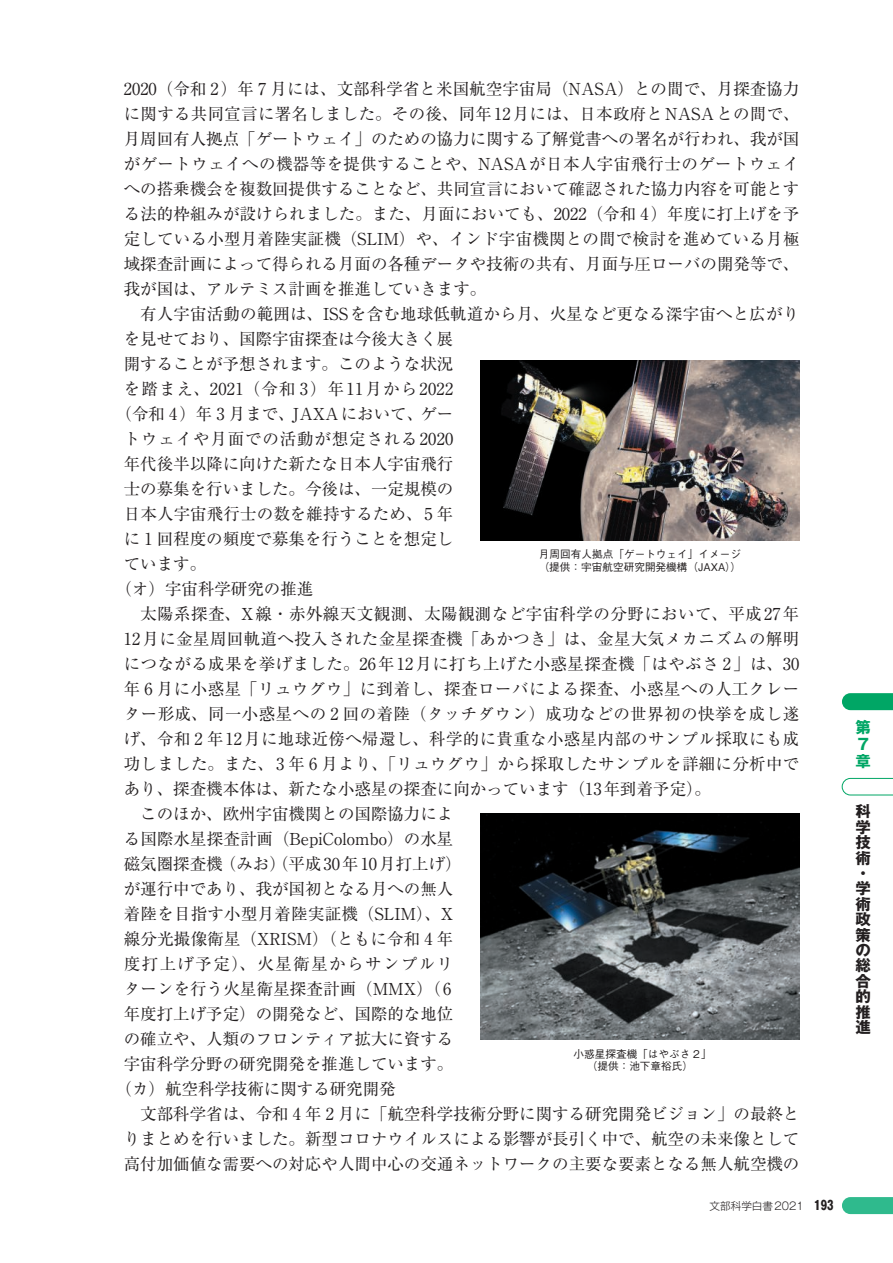
<style>
.page{position:relative;width:893px;height:1263px;background:#fff}
.page>*{position:absolute;margin:0;border:0;box-sizing:border-box;transform-origin:0 0}
.t1{font:16.5px/25px "Ryumin Pr 6 N";color:#231f20;text-align:justify}
.t2{font:16.5px "Ryumin Pr 6 N";letter-spacing:.03em;color:#231f20}
.t3{font:16.5px "Ryumin Pr 6 N";letter-spacing:.025em;color:#231f20}
.t4{font:16.5px "Ryumin Pr 6 N";letter-spacing:.02em;color:#231f20}
.t5{font:16.5px "Ryumin Pr 6 N";letter-spacing:.075em;color:#231f20}
.t6{font:16.5px "Ryumin Pr 6 N";letter-spacing:.05em;color:#231f20}
.t7{font:16.5px "Ryumin Pr 6 N";letter-spacing:.09em;color:#231f20}
.t8{font:700 15.45px/15.5px "Gothic MB101 Pr 6 N";color:#231f20}
.t9{font:700 15.45px/17.4px "Gothic MB101 Pr 6 N";color:#00a665;text-align:justify}
.t10{font:500 10.65px/12.8px "Gothic BBB Pr 6 N";color:#231f20}
.t11{font:300 10.65px "Gothic MB101 Pr 6 N";color:#231f20}
.s1{font-weight:700;font-size:12.75px}
</style>
<div class="page">
<img style="left:480px;top:360px;width:319px;height:180px">
<img style="left:480px;top:814px;width:319px;height:226px">
<svg style="left:842px;top:1197px;width:51px;height:17px"></svg>
<svg style="left:842px;top:693px;width:51px;height:17px"></svg>
<svg style="left:842px;top:778px;width:51px;height:17px"></svg>
<p class="t1" style="left:124px;top:76px;width:677px">2020（令和 2）年 7 月には、文部科学省と米国航空宇宙局（NASA）との間で、月探査協力に関する共同宣言に署名しました。その後、同年12月には、日本政府とNASAとの間で、月周回有人拠点「ゲートウェイ」のための協力に関する了解覚書への署名が行われ、我が国がゲートウェイへの機器等を提供することや、NASAが日本人宇宙飛行士のゲートウェイへの搭乗機会を複数回提供することなど、共同宣言において確認された協力内容を可能とする法的枠組みが設けられました。また、月面においても、2022（令和 4）年度に打上げを予定している小型月着陸実証機（SLIM）や、インド宇宙機関との間で検討を進めている月極域探査計画によって得られる月面の各種データや技術の共有、月面与圧ローバの開発等で、我が国は、アルテミス計画を推進していきます。</p>
<p class="t1" style="left:140px;top:301px;width:660px">有人宇宙活動の範囲は、ISSを含む地球低軌道から月、火星など更なる深宇宙へと広がり</p>
<p class="t1" style="left:124px;top:325px;width:331px">を見せており、国際宇宙探査は今後大きく展</p>
<p class="t1" style="left:124px;top:350px;width:331px">開することが予想されます。このような状況</p>
<p class="t5" style="left:124px;top:376px;width:331px">を踏まえ、2021（令和 3）年11月から2022</p>
<p class="t1" style="left:116px;top:400px;width:339px">（令和 4）年 3 月まで、JAXAにおいて、ゲー</p>
<p class="t6" style="left:124px;top:426px;width:331px">トウェイや月面での活動が想定される2020</p>
<p class="t1" style="left:124px;top:450px;width:331px">年代後半以降に向けた新たな日本人宇宙飛行</p>
<p class="t1" style="left:124px;top:475px;width:331px">士の募集を行いました。今後は、一定規模の</p>
<p class="t1" style="left:124px;top:500px;width:331px">日本人宇宙飛行士の数を維持するため、5 年</p>
<p class="t1" style="left:124px;top:525px;width:331px">に 1 回程度の頻度で募集を行うことを想定し</p>
<p class="t1" style="left:124px;top:550px;width:84px">ています。</p>
<p class="t1" style="left:116px;top:575px;width:199px">（オ）宇宙科学研究の推進</p>
<p class="t2" style="left:140px;top:601px;width:660px">太陽系探査、X線・赤外線天文観測、太陽観測など宇宙科学の分野において、平成27年</p>
<p class="t3" style="left:124px;top:626px;width:677px">12月に金星周回軌道へ投入された金星探査機「あかつき」は、金星大気メカニズムの解明</p>
<p class="t3" style="left:124px;top:651px;width:677px">につながる成果を挙げました。26年12月に打ち上げた小惑星探査機「はやぶさ 2」は、30</p>
<p class="t2" style="left:124px;top:676px;width:677px">年 6 月に小惑星「リュウグウ」に到着し、探査ローバによる探査、小惑星への人工クレー</p>
<p class="t2" style="left:124px;top:701px;width:677px">ター形成、同一小惑星への 2 回の着陸（タッチダウン）成功などの世界初の快挙を成し遂</p>
<p class="t4" style="left:124px;top:726px;width:677px">げ、令和 2 年12月に地球近傍へ帰還し、科学的に貴重な小惑星内部のサンプル採取にも成</p>
<p class="t4" style="left:124px;top:751px;width:677px">功しました。また、3 年 6 月より、「リュウグウ」から採取したサンプルを詳細に分析中で</p>
<p class="t1" style="left:124px;top:775px;width:588px">あり、探査機本体は、新たな小惑星の探査に向かっています（13年到着予定）。</p>
<p class="t1" style="left:140px;top:800px;width:315px">このほか、欧州宇宙機関との国際協力によ</p>
<p class="t1" style="left:124px;top:825px;width:331px">る国際水星探査計画（BepiColombo）の水星</p>
<p class="t1" style="left:124px;top:850px;width:339px">磁気圏探査機（みお）（平成30年10月打上げ）</p>
<p class="t1" style="left:124px;top:875px;width:331px">が運行中であり、我が国初となる月への無人</p>
<p class="t1" style="left:124px;top:900px;width:331px">着陸を目指す小型月着陸実証機（SLIM）、X</p>
<p class="t1" style="left:124px;top:925px;width:331px">線分光撮像衛星（XRISM）（ともに令和 4 年</p>
<p class="t7" style="left:124px;top:950px;width:331px">度打上げ予定）、火星衛星からサンプルリ</p>
<p class="t1" style="left:124px;top:975px;width:329px">ターンを行う火星衛星探査計画（MMX）（6</p>
<p class="t1" style="left:124px;top:1000px;width:331px">年度打上げ予定）の開発など、国際的な地位</p>
<p class="t1" style="left:124px;top:1025px;width:331px">の確立や、人類のフロンティア拡大に資する</p>
<p class="t1" style="left:124px;top:1050px;width:331px">宇宙科学分野の研究開発を推進しています。</p>
<p class="t1" style="left:116px;top:1075px;width:282px">（カ）航空科学技術に関する研究開発</p>
<p class="t1" style="left:140px;top:1100px;width:661px">文部科学省は、令和 4 年 2 月に「航空科学技術分野に関する研究開発ビジョン」の最終と</p>
<p class="t1" style="left:124px;top:1125px;width:677px">りまとめを行いました。新型コロナウイルスによる影響が長引く中で、航空の未来像として</p>
<p class="t1" style="left:124px;top:1150px;width:677px">高付加価値な需要への対応や人間中心の交通ネットワークの主要な要素となる無人航空機の</p>
<p class="t10" style="left:539px;top:547px;width:204px">月周回有人拠点「ゲートウェイ」イメージ（提供：宇宙航空研究開発機構（JAXA））</p>
<p class="t10" style="left:573px;top:1046px;width:140px;text-align:center">小惑星探査機「はやぶさ 2」（提供：池下章裕氏）</p>
<p class="t11" style="left:709px;top:1197px;width:125px">文部科学白書2021　<span class="s1">193</span></p>
<p class="t9" style="left:855px;top:718px;width:16px">第第第</p>
<p class="t8" style="left:855px;top:803px;width:17px">科学技術・学術政策の総合的推進</p>
</div>
